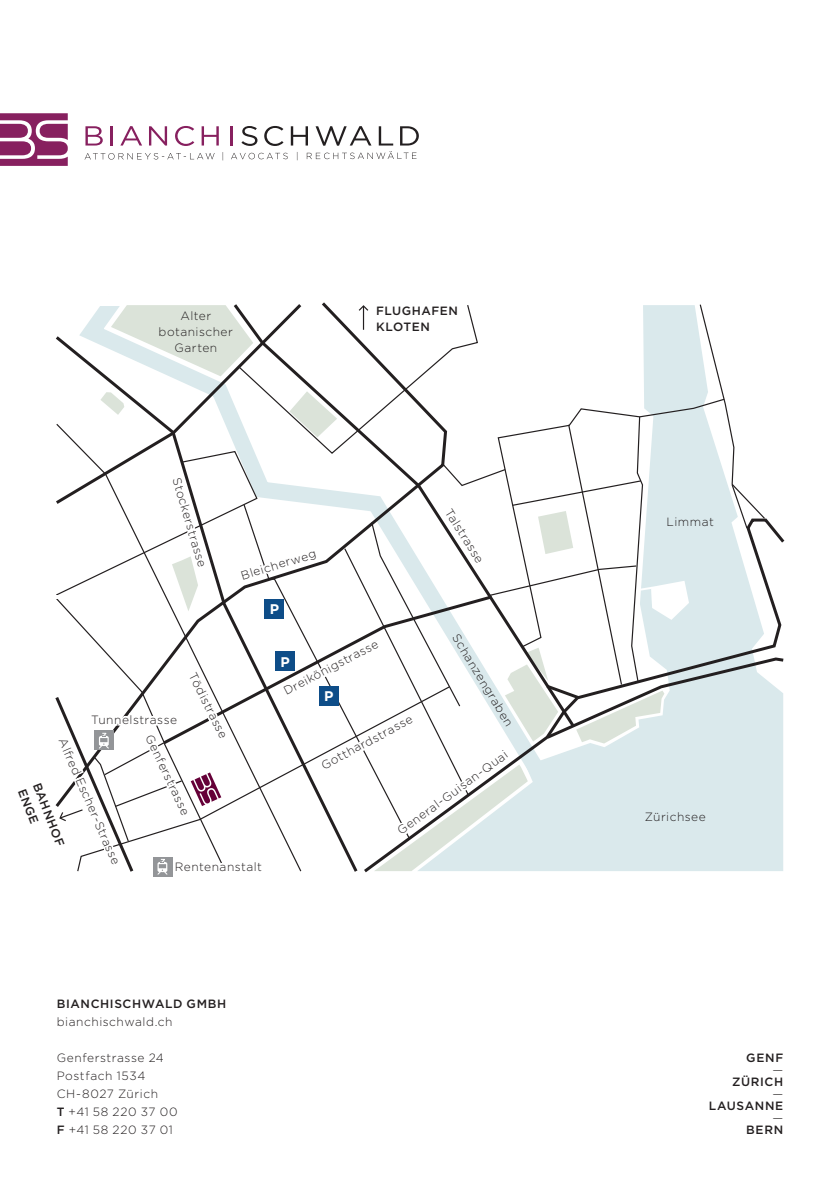
<style>
.page{position:relative;width:840px;height:1191px;background:#fff}
.page>*{position:absolute;margin:0;border:0;box-sizing:border-box;transform-origin:0 0}
.t1{font:700 14px "Gotham";color:#fff}
.t2{font:300 12px/18px "Gotham";letter-spacing:.04em;color:#231f20;text-align:center}
.t3{font:500 12px/16px "Gotham";letter-spacing:.05em;color:#231f20}
.s1{font-weight:500}
</style>
<div class="page">
<svg style="left:55px;top:303px;width:730px;height:574px"></svg>
<svg style="left:85px;top:126px;width:18px;height:19px"></svg>
<svg style="left:111px;top:126px;width:2px;height:19px"></svg>
<svg style="left:120px;top:126px;width:22px;height:19px"></svg>
<svg style="left:149px;top:126px;width:18px;height:19px"></svg>
<svg style="left:175px;top:126px;width:19px;height:20px"></svg>
<svg style="left:201px;top:126px;width:18px;height:19px"></svg>
<svg style="left:84px;top:153px;width:130px;height:7px"></svg>
<svg style="left:230px;top:126px;width:188px;height:34px"></svg>
<svg style="left:0;top:113px;width:68px;height:53px"></svg>
<p class="t2" style="left:158px;top:307px;width:76px;line-height:16px">Alter botanischer<br>Garten</p>
<p class="t2" style="left:185px;top:475px;width:94px;rotate:73deg">Stockerstrasse</p>
<p class="t2" style="left:238px;top:567px;width:80px;rotate:-17deg">Bleicherweg</p>
<p class="t1" style="left:269px;top:600px;width:11px">P</p>
<p class="t3" style="left:376px;top:302px;width:83px">FLUGHAFEN<br>KLOTEN</p>
<p class="t2" style="left:455px;top:504px;width:64px;rotate:58deg">Talstrasse</p>
<p class="t2" style="left:200px;top:669px;width:73px;rotate:63deg">Tödistrasse</p>
<p class="t2" style="left:91px;top:710px;width:87px">Tunnelstrasse</p>
<p class="t2" style="left:71px;top:735px;width:138px;rotate:67deg">Alfred Escher-Strasse</p>
<p class="t2" style="left:158px;top:731px;width:89px;rotate:65deg">Genferstrasse</p>
<p class="t3" style="left:44px;top:780px;width:69px;rotate:69deg">BAHNHOF<br>ENGE</p>
<p class="t2" style="left:175px;top:857px;width:89px">Rentenanstalt</p>
<p class="t2" style="left:463px;top:630px;width:107px;rotate:59deg">Schanzengraben</p>
<p class="t2" style="left:280px;top:682px;width:106px;rotate:-27deg">Dreikönigstrasse</p>
<p class="t1" style="left:280px;top:652px;width:11px">P</p>
<p class="t1" style="left:324px;top:687px;width:11px">P</p>
<p class="t2" style="left:317px;top:757px;width:103px;rotate:-28deg">Gotthardstrasse</p>
<p class="t2" style="left:393px;top:824px;width:135px;rotate:-36deg">General-Guisan-Quai</p>
<p class="t2" style="left:666px;top:513px;width:49px">Limmat</p>
<p class="t2" style="left:644px;top:807px;width:63px">Zürichsee</p>
<p class="t3" style="left:57px;top:995px;width:171px">BIANCHISCHWALD GMBH</p>
<p class="t2" style="left:57px;top:1012px;width:117px">bianchischwald.ch</p>
<p class="t2" style="left:57px;top:1048px;width:122px;text-align:left">Genferstrasse 24<br>Postfach 1534<br>CH-8027 Zürich<br><span class="s1">T</span> +41 58 220 37 00<br><span class="s1">F</span> +41 58 220 37 01</p>
<p class="t3" style="left:745px;top:1049px;width:38px">GENF</p>
<p class="t2" style="left:772px;top:1060px;width:12px">—</p>
<p class="t3" style="left:731px;top:1073px;width:52px">ZÜRICH</p>
<p class="t2" style="left:772px;top:1084px;width:12px">—</p>
<p class="t3" style="left:708px;top:1097px;width:76px">LAUSANNE</p>
<p class="t2" style="left:772px;top:1108px;width:12px">—</p>
<p class="t3" style="left:745px;top:1121px;width:38px">BERN</p>
</div>
